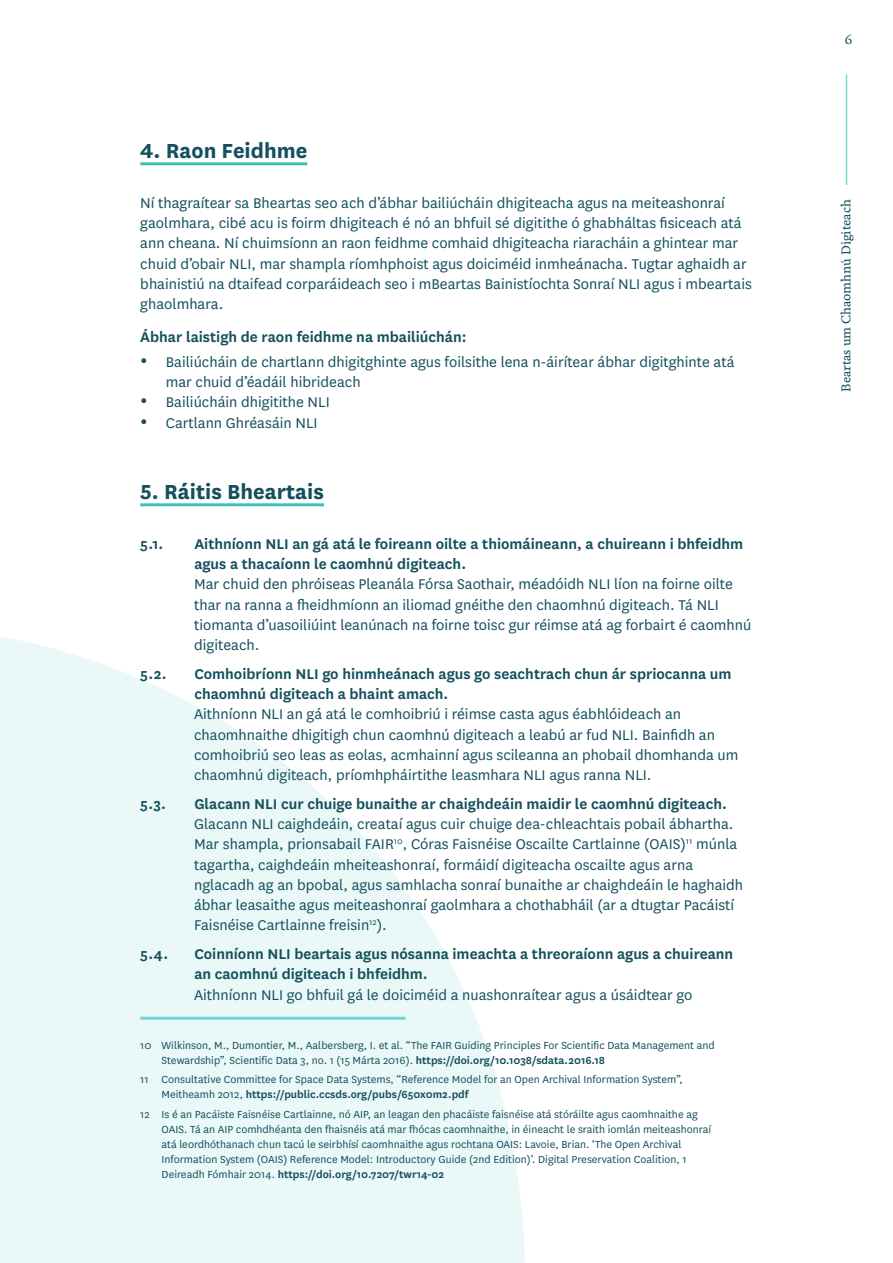
<style>
.page{position:relative;width:893px;height:1263px;background:#fff}
.page>*{position:absolute;margin:0;border:0;box-sizing:border-box;transform-origin:0 0}
.t1{font:700 23.7px "National";color:#14505e}
.t2{font:16.5px/20.2px "National";color:#14505e}
.t3{font:600 16.5px/20.2px "National";color:#14505e}
.t4{font:12px/15px "National";color:#14505e}
.t5{font:500 12px "Feijoa";color:#14505e}
.s1{font-weight:600}
</style>
<div class="page">
<hr style="left:846px;top:74px;width:1px;height:111px;background:#7ed6d4">
<svg style="left:0;top:636px;width:524px;height:627px;fill:#ebf8f8"></svg>
<hr style="left:140px;top:162px;width:167px;height:3px;background:#3bbfbb">
<hr style="left:140px;top:503px;width:184px;height:3px;background:#3bbfbb">
<hr style="left:140px;top:1017px;width:265px;height:3px;background:#73d4d4">
<h1 class="t1" style="left:140px;top:134px;width:168px">4. Raon Feidhme</h1>
<p class="t2" style="left:140px;top:192px;width:613px">Ní thagraítear sa Bheartas seo ach d’ábhar bailiúcháin dhigiteacha agus na meiteashonraí gaolmhara, cibé acu is foirm dhigiteach é nó an bhfuil sé digitithe ó ghabháltas fisiceach atá ann cheana. Ní chuimsíonn an raon feidhme comhaid dhigiteacha riaracháin a ghintear mar chuid d’obair NLI, mar shampla ríomhphoist agus doiciméid inmheánacha. Tugtar aghaidh ar bhainistiú na dtaifead corparáideach seo i mBeartas Bainistíochta Sonraí NLI agus i mbeartais ghaolmhara.</p>
<p class="t3" style="left:140px;top:326px;width:328px">Ábhar laistigh de raon feidhme na mbailiúchán:</p>
<p class="t2" style="left:166px;top:351px;width:570px;text-indent:-26px">• Bailiúcháin de chartlann dhigitghinte agus foilsithe lena n-áirítear ábhar digitghinte atá mar chuid d’éadáil hibrideach</p>
<p class="t2" style="left:140px;top:391px;width:191px">• Bailiúcháin dhigitithe NLI</p>
<p class="t2" style="left:140px;top:413px;width:179px">• Cartlann Ghréasáin NLI</p>
<h1 class="t1" style="left:140px;top:475px;width:185px">5. Ráitis Bheartais</h1>
<p class="t3" style="left:140px;top:533px;width:24px">5.1.</p>
<p class="t3" style="left:194px;top:533px;width:550px">Aithníonn NLI an gá atá le foireann oilte a thiomáineann, a chuireann i bhfeidhm agus a thacaíonn le caomhnú digiteach.</p>
<p class="t2" style="left:194px;top:573px;width:559px">Mar chuid den phróiseas Pleanála Fórsa Saothair, méadóidh NLI líon na foirne oilte thar na ranna a fheidhmíonn an iliomad gnéithe den chaomhnú digiteach. Tá NLI tiomanta d’uasoiliúint leanúnach na foirne toisc gur réimse atá ag forbairt é caomhnú digiteach.</p>
<p class="t3" style="left:140px;top:663px;width:28px">5.2.</p>
<p class="t3" style="left:194px;top:663px;width:539px">Comhoibríonn NLI go hinmheánach agus go seachtrach chun ár spriocanna um chaomhnú digiteach a bhaint amach.</p>
<p class="t2" style="left:194px;top:703px;width:546px">Aithníonn NLI an gá atá le comhoibriú i réimse casta agus éabhlóideach an chaomhnaithe dhigitigh chun caomhnú digiteach a leabú ar fud NLI. Bainfidh an comhoibriú seo leas as eolas, acmhainní agus scileanna an phobail dhomhanda um chaomhnú digiteach, príomhpháirtithe leasmhara NLI agus ranna NLI.</p>
<p class="t3" style="left:140px;top:793px;width:27px">5.3.</p>
<p class="t3" style="left:194px;top:793px;width:534px">Glacann NLI cur chuige bunaithe ar chaighdeáin maidir le caomhnú digiteach.</p>
<p class="t2" style="left:194px;top:813px;width:551px">Glacann NLI caighdeáin, creataí agus cuir chuige dea-chleachtais pobail ábhartha.<br>Mar shampla, prionsabail FAIR<sup>10</sup>, Córas Faisnéise Oscailte Cartlainne (OAIS)<sup>11</sup> múnla tagartha, caighdeáin mheiteashonraí, formáidí digiteacha oscailte agus arna nglacadh ag an bpobal, agus samhlacha sonraí bunaithe ar chaighdeáin le haghaidh ábhar leasaithe agus meiteashonraí gaolmhara a chothabháil (ar a dtugtar Pacáistí Faisnéise Cartlainne freisin<sup>12</sup>).</p>
<p class="t3" style="left:140px;top:943px;width:29px">5.4.</p>
<p class="t3" style="left:194px;top:943px;width:540px">Coinníonn NLI beartais agus nósanna imeachta a threoraíonn agus a chuireann an caomhnú digiteach i bhfeidhm.</p>
<p class="t2" style="left:194px;top:984px;width:500px">Aithníonn NLI go bhfuil gá le doiciméid a nuashonraítear agus a úsáidtear go</p>
<p class="t4" style="left:162px;top:1037px;width:555px;text-indent:-21px">10 Wilkinson, M., Dumontier, M., Aalbersberg, I. et al. “The FAIR Guiding Principles For Scientific Data Management and<br>Stewardship”, Scientific Data 3, no. 1 (15 Márta 2016). <span class="s1">https://doi.org/10.1038/sdata.2016.18</span></p>
<p class="t4" style="left:162px;top:1072px;width:523px;text-indent:-21px">11 Consultative Committee for Space Data Systems, “Reference Model for an Open Archival Information System”,<br>Meitheamh 2012, <span class="s1">https://public.ccsds.org/pubs/650x0m2.pdf</span></p>
<p class="t4" style="left:162px;top:1106px;width:551px;text-indent:-21px">12 Is é an Pacáiste Faisnéise Cartlainne, nó AIP, an leagan den phacáiste faisnéise atá stóráilte agus caomhnaithe ag OAIS. Tá an AIP comhdhéanta den fhaisnéis atá mar fhócas caomhnaithe, in éineacht le sraith iomlán meiteashonraí atá leordhóthanach chun tacú le seirbhísí caomhnaithe agus rochtana OAIS: Lavoie, Brian. ‘The Open Archival Information System (OAIS) Reference Model: Introductory Guide (2nd Edition)’. Digital Preservation Coalition, 1<br>Deireadh Fómhair 2014. <span class="s1">https://doi.org/10.7207/twr14-02</span></p>
<p class="t5" style="left:845px;top:32px;width:9px">6</p>
<p class="t5" style="left:838px;top:392px;width:193px;rotate:-90deg">Beartas um Chaomhnú Digiteach</p>
</div>
